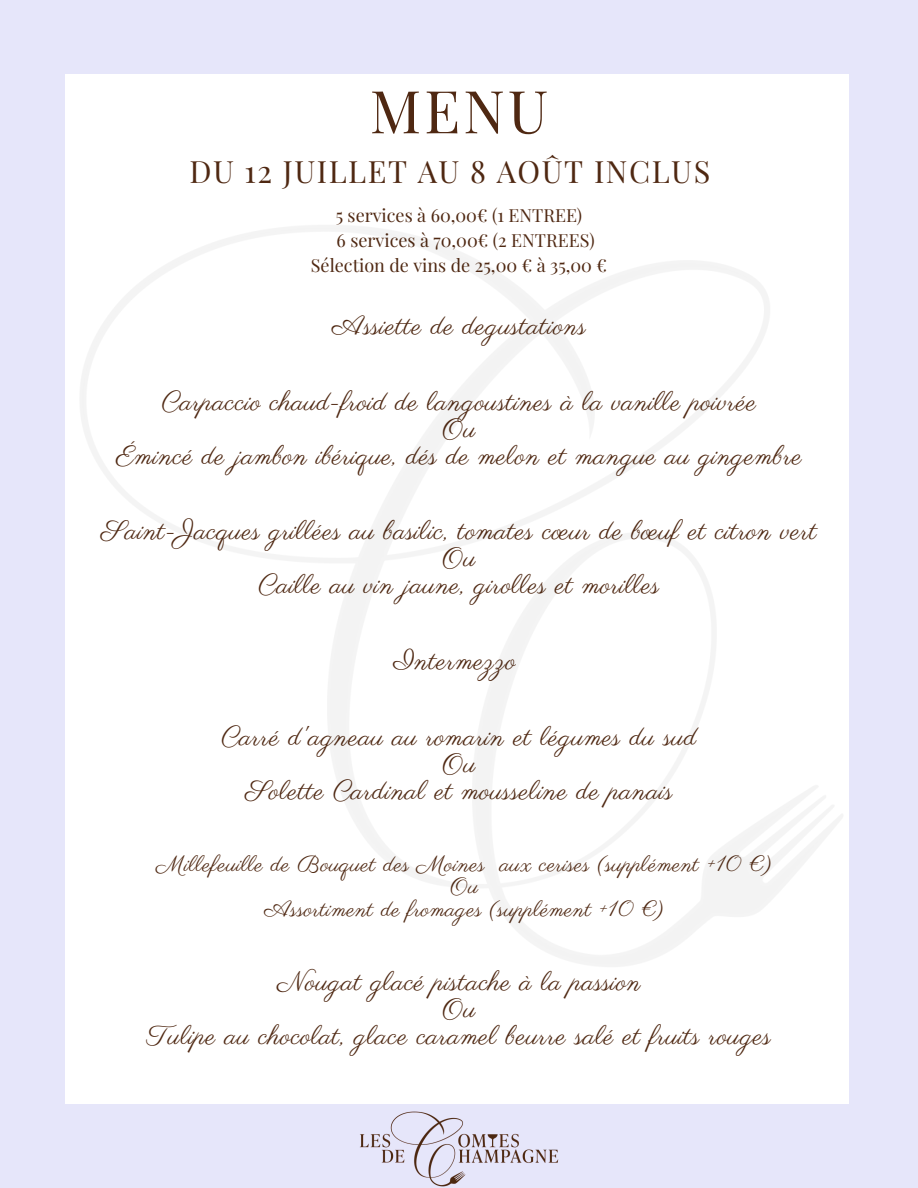
<style>
.page{position:relative;width:918px;height:1188px;background:#e6e6fa}
.page>*{position:absolute;margin:0;border:0;box-sizing:border-box;transform-origin:0 0}
.t1{font:59.1px "Playfair Display";color:#4f2812}
.t2{font:30.6px "Playfair Display";letter-spacing:.05em;color:#4f2812}
.t3{font:27px/27px "Parisienne";letter-spacing:.025em;color:#4f2812;text-align:center}
.t4{font:22.5px/22.5px "Parisienne";letter-spacing:.025em;color:#4f2812;text-align:center}
.t5{font:18px "Playfair Display";color:#4f2812}
</style>
<div class="page">
<div style="left:66px;top:74px;width:783px;height:1030px;background:#fff"></div>
<img style="left:360px;top:1111px;width:199px;height:76px">
<h4 class="t1" style="left:370px;top:69px;width:180px">MENU</h4>
<h3 class="t2" style="left:189px;top:150px;width:522px">DU 12 JUILLET AU 8 AOÛT INCLUS</h3>
<h3 class="t5" style="left:336px;top:203px;width:248px">5 services à 60,00€ (1 ENTREE)</h3>
<h3 class="t5" style="left:337px;top:227px;width:260px">6 services à 70,00€ (2 ENTREES)</h3>
<h3 class="t5" style="left:311px;top:252px;width:298px">Sélection de vins de 25,00 € à 35,00 €</h3>
<h1 class="t3" style="left:332px;top:314px;width:255px">Assiette de degustations</h1>
<p class="t3" style="left:116px;top:390px;width:687px">Carpaccio chaud-froid de langoustines à la vanille poivrée<br>Ou<br>Émincé de jambon ibérique, dés de melon et mangue au gingembre</p>
<p class="t3" style="left:101px;top:519px;width:717px">Saint-Jacques grillées au basilic, tomates cœur de bœuf et citron vert<br>Ou<br>Caille au vin jaune, girolles et morilles</p>
<h2 class="t3" style="left:394px;top:649px;width:123px">Intermezzo</h2>
<p class="t3" style="left:222px;top:725px;width:476px">Carré d'agneau au romarin et légumes du sud<br>Ou<br>Solette Cardinal et mousseline de panais</p>
<p class="t4" style="left:157px;top:854px;width:617px">Millefeuille de Bouquet des Moines aux cerises (supplément +10 €)<br>Ou<br>Assortiment de fromages (supplément +10 €)</p>
<p class="t3" style="left:147px;top:970px;width:626px">Nougat glacé pistache à la passion<br>Ou<br>Tulipe au chocolat, glace caramel beurre salé et fruits rouges</p>
</div>
